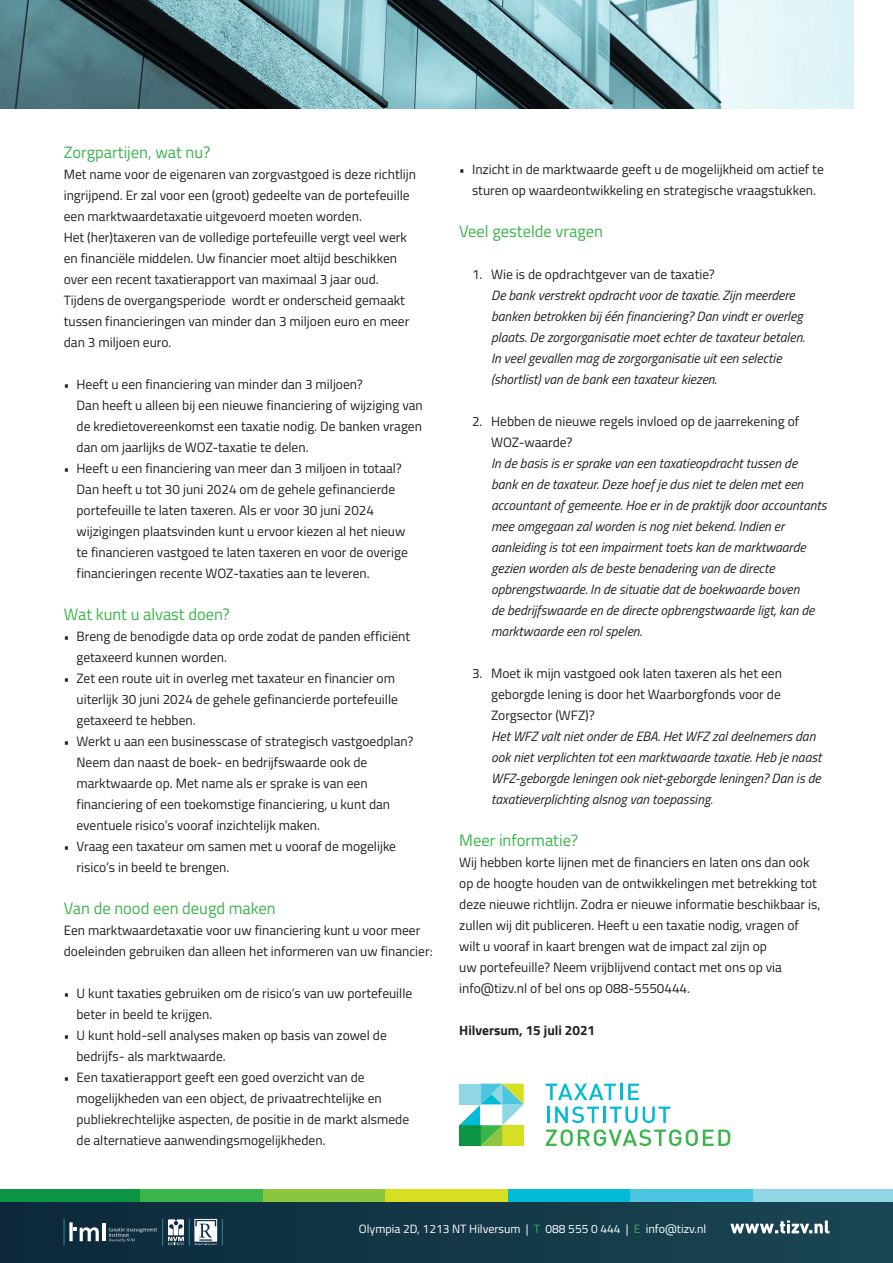
<style>
.page{position:relative;width:893px;height:1263px;background:#fff}
.page>*{position:absolute;margin:0;border:0;box-sizing:border-box;transform-origin:0 0}
.t1{font:16.5px "Titillium Web";color:#3ab54a}
.t2{font:13.5px/21px "Titillium Web";color:#231f20}
.t3{font:italic 13.5px/21px "Titillium Web";color:#231f20}
.t4{font:700 13.5px "Titillium Web";color:#231f20}
.t5{font:12px "Titillium Web";color:#fff}
.s1{font-size:12px}
.s2{color:#3ab54a}
</style>
<div class="page">
<img style="left:0;top:0;width:853px;height:108px">
<div style="left:0;top:1201px;width:893px;height:62px;background:linear-gradient(to right,#0c283b,#1b4754)"></div>
<div style="left:0;top:1189px;width:140px;height:12px;background:#0d9344"></div>
<div style="left:140px;top:1189px;width:123px;height:12px;background:#3ab54a"></div>
<div style="left:263px;top:1189px;width:122px;height:12px;background:#8bc63e"></div>
<div style="left:385px;top:1189px;width:123px;height:12px;background:#d6df21"></div>
<div style="left:508px;top:1189px;width:123px;height:12px;background:#03bbd7"></div>
<div style="left:631px;top:1189px;width:122px;height:12px;background:#4cc6e0"></div>
<div style="left:753px;top:1189px;width:140px;height:12px;background:#91d6e3"></div>
<svg style="left:730px;top:1220px;width:99px;height:13px"></svg>
<svg style="left:64px;top:1219px;width:159px;height:26px"></svg>
<svg style="left:459px;top:1083px;width:65px;height:63px"></svg>
<svg style="left:545px;top:1083px;width:77px;height:17px"></svg>
<svg style="left:628px;top:1083px;width:11px;height:17px"></svg>
<svg style="left:547px;top:1106px;width:2px;height:17px"></svg>
<svg style="left:555px;top:1106px;width:44px;height:17px"></svg>
<hr style="left:603px;top:1106px;width:3px;height:17px;background:#03bbd7">
<svg style="left:610px;top:1106px;width:60px;height:17px"></svg>
<svg style="left:546px;top:1129px;width:184px;height:17px"></svg>
<p class="t1" style="left:64px;top:140px;width:148px">Zorgpartijen, wat nu?</p>
<p class="t2" style="left:64px;top:163px;width:354px">Met name voor de eigenaren van zorgvastgoed is deze richtlijn ingrijpend. Er zal voor een (groot) gedeelte van de portefeuille</p>
<p class="t2" style="left:64px;top:205px;width:300px">een marktwaardetaxatie uitgevoerd moeten worden.</p>
<p class="t2" style="left:64px;top:226px;width:345px">Het (her)taxeren van de volledige portefeuille vergt veel werk</p>
<p class="t2" style="left:64px;top:247px;width:335px">en financiële middelen. Uw financier moet altijd beschikken</p>
<p class="t2" style="left:64px;top:268px;width:316px">over een recent taxatierapport van maximaal 3 jaar oud.</p>
<p class="t2" style="left:64px;top:289px;width:347px">Tijdens de overgangsperiode wordt er onderscheid gemaakt tussen financieringen van minder dan 3 miljoen euro en meer</p>
<p class="t2" style="left:64px;top:331px;width:109px">dan 3 miljoen euro.</p>
<p class="t2" style="left:77px;top:373px;width:348px;text-indent:-13px"><span class="s1">•</span> Heeft u een financiering van minder dan 3 miljoen?<br>Dan heeft u alleen bij een nieuwe financiering of wijziging van de kredietovereenkomst een taxatie nodig. De banken vragen dan om jaarlijks de WOZ-taxatie te delen.</p>
<p class="t2" style="left:77px;top:457px;width:333px;text-indent:-13px"><span class="s1">•</span> Heeft u een financiering van meer dan 3 miljoen in totaal?<br>Dan heeft u tot 30 juni 2024 om de gehele gefinancierde portefeuille te laten taxeren. Als er voor 30 juni 2024 wijzigingen plaatsvinden kunt u ervoor kiezen al het nieuw te financieren vastgoed te laten taxeren en voor de overige financieringen recente WOZ-taxaties aan te leveren.</p>
<p class="t1" style="left:64px;top:602px;width:168px">Wat kunt u alvast doen?</p>
<p class="t2" style="left:77px;top:625px;width:335px;text-indent:-13px"><span class="s1">•</span> Breng de benodigde data op orde zodat de panden efficiënt getaxeerd kunnen worden.</p>
<p class="t2" style="left:77px;top:667px;width:323px;text-indent:-13px"><span class="s1">•</span> Zet een route uit in overleg met taxateur en financier om uiterlijk 30 juni 2024 de gehele gefinancierde portefeuille getaxeerd te hebben.</p>
<p class="t2" style="left:77px;top:730px;width:338px;text-indent:-13px"><span class="s1">•</span> Werkt u aan een businesscase of strategisch vastgoedplan?<br>Neem dan naast de boek- en bedrijfswaarde ook de marktwaarde op. Met name als er sprake is van een financiering of een toekomstige financiering, u kunt dan eventuele risico’s vooraf inzichtelijk maken.</p>
<p class="t2" style="left:77px;top:835px;width:321px;text-indent:-13px"><span class="s1">•</span> Vraag een taxateur om samen met u vooraf de mogelijke risico’s in beeld te brengen.</p>
<p class="t1" style="left:64px;top:896px;width:214px">Van de nood een deugd maken</p>
<p class="t2" style="left:64px;top:919px;width:370px">Een marktwaardetaxatie voor uw financiering kunt u voor meer doeleinden gebruiken dan alleen het informeren van uw financier:</p>
<p class="t2" style="left:77px;top:982px;width:337px;text-indent:-13px"><span class="s1">•</span> U kunt taxaties gebruiken om de risico’s van uw portefeuille beter in beeld te krijgen.</p>
<p class="t2" style="left:77px;top:1024px;width:312px;text-indent:-13px"><span class="s1">•</span> U kunt hold-sell analyses maken op basis van zowel de bedrijfs- als marktwaarde.</p>
<p class="t2" style="left:77px;top:1066px;width:334px;text-indent:-13px"><span class="s1">•</span> Een taxatierapport geeft een goed overzicht van de mogelijkheden van een object, de privaatrechtelijke en publiekrechtelijke aspecten, de positie in de markt alsmede de alternatieve aanwendingsmogelijkheden.</p>
<p class="t2" style="left:459px;top:158px;width:366px;text-align:center"><span class="s1">•</span> Inzicht in de marktwaarde geeft u de mogelijkheid om actief te sturen op waardeontwikkeling en strategische vraagstukken.</p>
<p class="t1" style="left:459px;top:219px;width:145px">Veel gestelde vragen</p>
<p class="t2" style="left:472px;top:263px;width:244px">1. Wie is de opdrachtgever van de taxatie?</p>
<p class="t3" style="left:491px;top:284px;width:315px">De bank verstrekt opdracht voor de taxatie. Zijn meerdere banken betrokken bij één financiering? Dan vindt er overleg plaats. De zorgorganisatie moet echter de taxateur betalen.<br>In veel gevallen mag de zorgorganisatie uit een selectie (shortlist) van de bank een taxateur kiezen.</p>
<p class="t2" style="left:491px;top:410px;width:310px;text-indent:-19px">2. Hebben de nieuwe regels invloed op de jaarrekening of<br>WOZ-waarde?</p>
<p class="t3" style="left:491px;top:452px;width:337px">In de basis is er sprake van een taxatieopdracht tussen de bank en de taxateur. Deze hoef je dus niet te delen met een accountant of gemeente. Hoe er in de praktijk door accountants mee omgegaan zal worden is nog niet bekend. Indien er aanleiding is tot een impairment toets kan de marktwaarde gezien worden als de beste benadering van de directe opbrengstwaarde. In de situatie dat de boekwaarde boven<br>de bedrijfswaarde en de directe opbrengstwaarde ligt, kan de marktwaarde een rol spelen.</p>
<p class="t2" style="left:491px;top:662px;width:292px;text-align:justify;text-indent:-19px">3. Moet ik mijn vastgoed ook laten taxeren als het een geborgde lening is door het Waarborgfonds voor de Zorgsector (WFZ)?</p>
<p class="t3" style="left:491px;top:725px;width:332px">Het WFZ valt niet onder de EBA. Het WFZ zal deelnemers dan ook niet verplichten tot een marktwaarde taxatie. Heb je naast WFZ-geborgde leningen ook niet-geborgde leningen? Dan is de taxatieverplichting alsnog van toepassing.</p>
<p class="t1" style="left:459px;top:828px;width:120px">Meer informatie?</p>
<p class="t2" style="left:459px;top:851px;width:363px">Wij hebben korte lijnen met de financiers en laten ons dan ook op de hoogte houden van de ontwikkelingen met betrekking tot deze nieuwe richtlijn. Zodra er nieuwe informatie beschikbaar is, zullen wij dit publiceren. Heeft u een taxatie nodig, vragen of</p>
<p class="t2" style="left:459px;top:935px;width:309px">wilt u vooraf in kaart brengen wat de impact zal zijn op</p>
<p class="t2" style="left:459px;top:956px;width:324px">uw portefeuille? Neem vrijblijvend contact met ons op via</p>
<p class="t2" style="left:459px;top:977px;width:232px">info@tizv.nl of bel ons op 088-5550444.</p>
<p class="t4" style="left:459px;top:1020px;width:137px">Hilversum, 15 juli 2021</p>
<p class="t5" style="left:359px;top:1220px;width:349px">Olympia 2D, 1213 NT Hilversum | <span class="s2">T</span> 088 555 0 444 | <span class="s2">E</span> info@tizv.nl</p>
</div>
